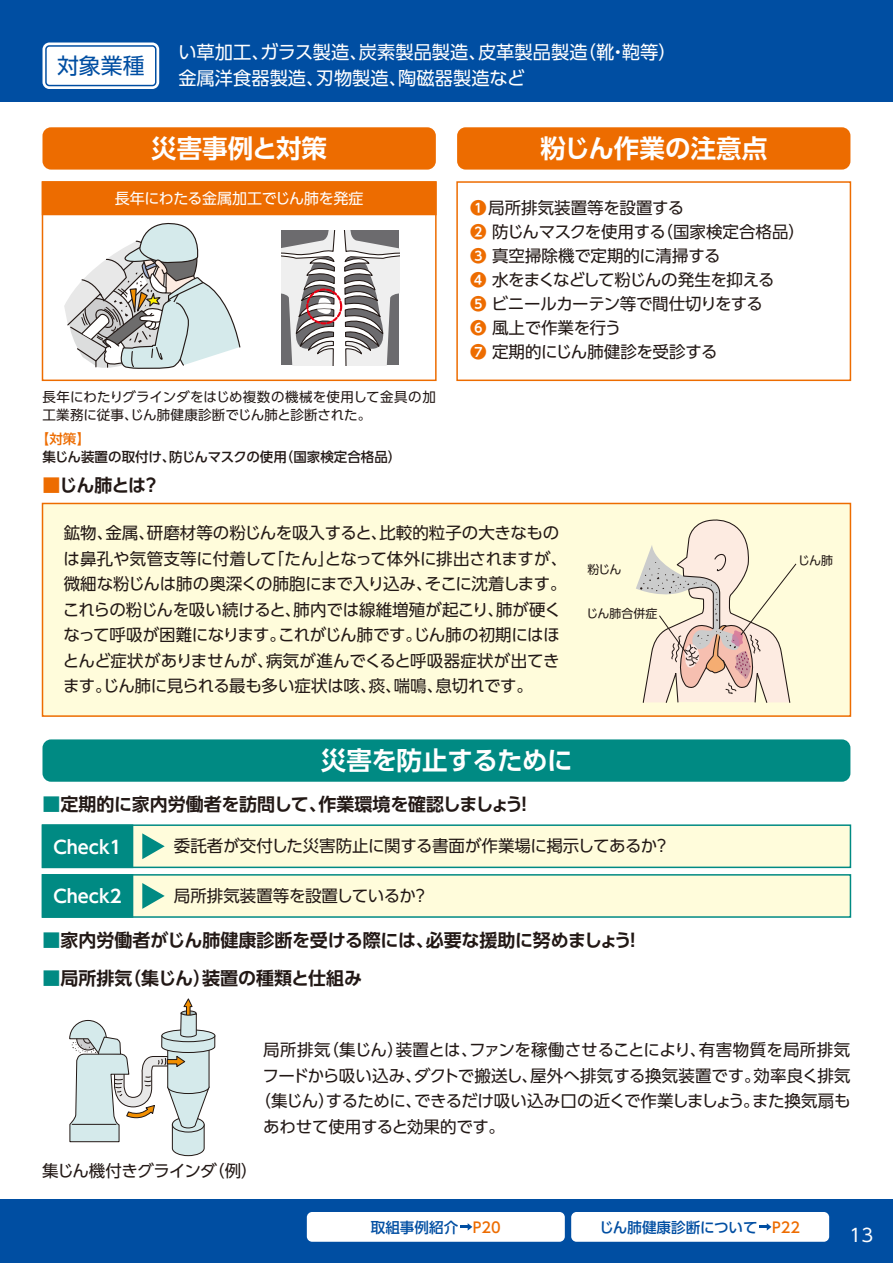
<style>
.page{position:relative;width:893px;height:1263px;background:#fff}
.page>*{position:absolute;margin:0;border:0;box-sizing:border-box;transform-origin:0 0}
.t1{font:700 25.5px "UD Shin Go Pro De";color:#fff}
.t2{font:21.9px "UD Shin Go Pro";color:#004ea2}
.t3{font:18.3px/26.8px "UD Shin Go Pro";color:#fff}
.t4{font:700 18px "UD Shin Go Pro De";letter-spacing:-.01em;color:#221815}
.t5{font:18px "UD Shin Go Pro";color:#fff}
.t6{font:700 17.85px "UD Shin Go Pro De";color:#fff}
.t7{font:16.5px/24px "UD Shin Go Pro";letter-spacing:-.015em;color:#221815}
.t8{font:16.5px "UD Shin Go Pro";letter-spacing:.005em;color:#221815}
.t9{font:16.5px "UD Shin Go Pro";letter-spacing:-.035em;color:#221815}
.t10{font:15px "UD Shin Go Pro";letter-spacing:-.025em;color:#fff}
.t11{font:500 14.55px "UD Shin Go Pro";color:#004ea2}
.t12{font:13.5px/18px "UD Shin Go Pro";letter-spacing:.015em;color:#221815}
.t13{font:500 13.5px "UD Shin Go Pro";color:#221815}
.t14{font:500 13.5px "UD Shin Go Pro";color:#ed6c00}
.t15{font:12px "UD Shin Go Pro";color:#221815}
.s1{color:#ed6c00}
.s2{font-family:"UD Shin Go Pro De";font-weight:700;color:#ed6c00}
.s3{color:#008a83}
</style>
<div class="page">
<div style="left:0;top:0;width:893px;height:101px;background:#004ea2"></div>
<div style="left:0;top:1199px;width:893px;height:64px;background:#004ea2"></div>
<div style="left:42px;top:503px;width:809px;height:214px;background:#fffcdb;border:2px solid #ed6c00"></div>
<div style="left:43px;top:43px;width:116px;height:46px;background:#fff;border-radius:7px"></div>
<div style="left:45px;top:45px;width:111px;height:41px;border:1px solid #004ea2;border-radius:3px"></div>
<div style="left:42px;top:181px;width:395px;height:34px;background:#ed6c00"></div>
<div style="left:42px;top:824px;width:809px;height:44px;background:#fffcdb;border:2px solid #008a83"></div>
<div style="left:42px;top:824px;width:91px;height:44px;background:#008a83;border:2px solid #008a83"></div>
<div style="left:42px;top:127px;width:394px;height:43px;background:#ed6c00;border-radius:9px"></div>
<div style="left:457px;top:127px;width:393px;height:43px;background:#ed6c00;border-radius:9px"></div>
<div style="left:42px;top:739px;width:808px;height:43px;background:#008a83;border-radius:9px"></div>
<svg style="left:142px;top:833px;width:23px;height:26px"></svg>
<div style="left:42px;top:874px;width:809px;height:44px;background:#fffcdb;border:2px solid #008a83"></div>
<div style="left:42px;top:874px;width:91px;height:44px;background:#008a83;border:2px solid #008a83"></div>
<svg style="left:142px;top:883px;width:23px;height:26px"></svg>
<div style="left:42px;top:181px;width:395px;height:200px;border:2px solid #ed6c00"></div>
<div style="left:456px;top:181px;width:395px;height:200px;border:2px solid #ed6c00"></div>
<div style="left:307px;top:1212px;width:258px;height:30px;background:#fff;border-radius:5px"></div>
<div style="left:571px;top:1212px;width:258px;height:30px;background:#fff;border-radius:5px"></div>
<svg style="left:461px;top:1223px;width:11px;height:7px"></svg>
<svg style="left:760px;top:1223px;width:11px;height:7px"></svg>
<svg style="left:281px;top:230px;width:118px;height:135px"></svg>
<svg style="left:64px;top:222px;width:177px;height:147px"></svg>
<svg style="left:69px;top:998px;width:147px;height:158px"></svg>
<svg style="left:636px;top:519px;width:161px;height:184px"></svg>
<h2 class="t2" style="left:57px;top:48px;width:89px">対象業種</h2>
<p class="t3" style="left:178px;top:38px;width:500px">い草加工、ガラス製造、炭素製品製造、皮革製品製造（靴・鞄等）金属洋食器製造、刃物製造、陶磁器製造など</p>
<h1 class="t1" style="left:151px;top:128px;width:177px">災害事例と対策</h1>
<h1 class="t1" style="left:540px;top:128px;width:228px">粉じん作業の注意点</h1>
<p class="t10" style="left:115px;top:186px;width:250px">長年にわたる金属加工でじん肺を発症</p>
<p class="t12" style="left:42px;top:387px;width:395px">長年にわたりグラインダをはじめ複数の機械を使用して金具の加工業務に従事、じん肺健康診断でじん肺と診断された。</p>
<p class="t14" style="left:36px;top:428px;width:56px">【対策】</p>
<p class="t13" style="left:42px;top:446px;width:360px">集じん装置の取付け、防じんマスクの使用（国家検定合格品）</p>
<p class="t4" style="left:43px;top:471px;width:119px"><span class="s1">■</span>じん肺とは？</p>
<p class="t7" style="left:470px;top:195px;width:336px"><span class="s2">❶</span>局所排気装置等を設置する<br><span class="s2">❷</span> 防じんマスクを使用する（国家検定合格品）<br><span class="s2">❸</span> 真空掃除機で定期的に清掃する<br><span class="s2">❹</span> 水をまくなどして粉じんの発生を抑える<br><span class="s2">❺</span> ビニールカーテン等で間仕切りをする<br><span class="s2">❻</span> 風上で作業を行う<br><span class="s2">❼</span> 定期的にじん肺健診を受診する</p>
<p class="t7" style="left:63px;top:520px;width:506px;line-height:25.5px">鉱物、金属、研磨材等の粉じんを吸入すると、比較的粒子の大きなものは鼻孔や気管支等に付着して「たん」となって体外に排出されますが、微細な粉じんは肺の奥深くの肺胞にまで入り込み、そこに沈着します。これらの粉じんを吸い続けると、肺内では線維増殖が起こり、肺が硬くなって呼吸が困難になります。これがじん肺です。じん肺の初期にはほとんど症状がありませんが、病気が進んでくると呼吸器症状が出てきます。じん肺に見られる最も多い症状は咳、痰、喘鳴、息切れです。</p>
<p class="t15" style="left:587px;top:560px;width:36px">粉じん</p>
<p class="t15" style="left:586px;top:604px;width:73px">じん肺合併症</p>
<h1 class="t1" style="left:321px;top:740px;width:253px">災害を防止するために</h1>
<p class="t4" style="left:43px;top:789px;width:492px"><span class="s3">■</span>定期的に家内労働者を訪問して、作業環境を確認しましょう！</p>
<p class="t7" style="left:174px;top:834px;width:497px">委託者が交付した災害防止に関する書面が作業場に掲示してあるか？</p>
<p class="t6" style="left:53px;top:832px;width:70px">Check1</p>
<p class="t6" style="left:53px;top:882px;width:70px">Check2</p>
<p class="t7" style="left:174px;top:883px;width:256px">局所排気装置等を設置しているか？</p>
<p class="t4" style="left:43px;top:926px;width:601px"><span class="s3">■</span>家内労働者がじん肺健康診断を受ける際には、必要な援助に努めましょう！</p>
<p class="t4" style="left:43px;top:964px;width:321px"><span class="s3">■</span>局所排気（集じん）装置の種類と仕組み</p>
<p class="t15" style="left:798px;top:551px;width:37px">じん肺</p>
<p class="t9" style="left:42px;top:1157px;width:217px">集じん機付きグラインダ（例）</p>
<p class="t8" style="left:263px;top:1036px;width:589px">局所排気（集じん）装置とは、ファンを稼働させることにより、有害物質を局所排気</p>
<p class="t7" style="left:263px;top:1063px;width:589px">フードから吸い込み、ダクトで搬送し、屋外へ排気する換気装置です。効率良く排気</p>
<p class="t7" style="left:254px;top:1088px;width:598px">（集じん）するために、できるだけ吸い込み口の近くで作業しましょう。また換気扇も</p>
<p class="t7" style="left:263px;top:1114px;width:243px">あわせて使用すると効果的です。</p>
<p class="t11" style="left:371px;top:1215px;width:132px">取組事例紹介 <span class="s1">P20</span></p>
<p class="t11" style="left:599px;top:1215px;width:202px">じん肺健康診断について <span class="s1">P22</span></p>
<p class="t5" style="left:849px;top:1220px;width:25px">13</p>
</div>
